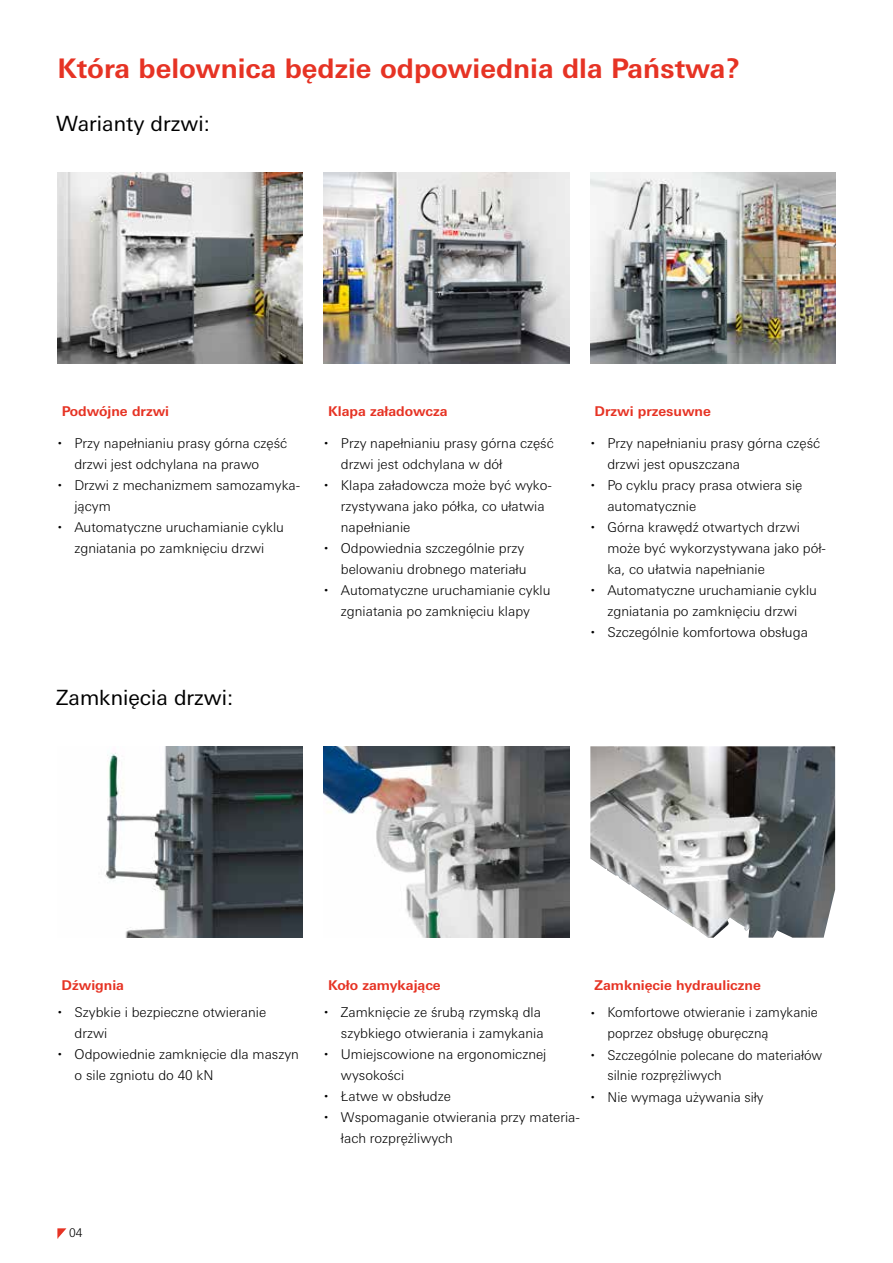
<style>
.page{position:relative;width:893px;height:1263px;background:#fff}
.page>*{position:absolute;margin:0;border:0;box-sizing:border-box;transform-origin:0 0}
.t1{font:700 27px "Univers Next W1 G";color:#e63324}
.t2{font:21px "Univers Next W1 G";color:#000}
.t3{font:300 13.5px/21px "Univers Next W1 G";color:#000}
.t4{font:700 13.5px "Univers Next W1 G";color:#e63324}
.t5{font:300 12px "Univers Next W1 G";color:#000}
</style>
<div class="page">
<img style="left:324px;top:172px;width:245px;height:192px">
<img style="left:590px;top:172px;width:246px;height:192px">
<img style="left:57px;top:172px;width:246px;height:192px">
<img style="left:323px;top:746px;width:246px;height:192px">
<img style="left:590px;top:746px;width:245px;height:192px">
<img style="left:105px;top:746px;width:198px;height:192px">
<svg style="left:57px;top:1228px;width:9px;height:11px"></svg>
<h1 class="t1" style="left:57px;top:52px;width:684px">Która belownica będzie odpowiednia dla Państwa?</h1>
<h2 class="t2" style="left:56px;top:111px;width:155px">Warianty drzwi:</h2>
<p class="t4" style="left:62px;top:403px;width:109px">Podwójne drzwi</p>
<p class="t4" style="left:328px;top:403px;width:121px">Klapa załadowcza</p>
<p class="t4" style="left:595px;top:403px;width:118px">Drzwi przesuwne</p>
<p class="t3" style="left:74px;top:433px;width:227px">Przy napełnianiu prasy górna część drzwi jest odchylana na prawo<br>Drzwi z mechanizmem samozamyka&shy;jącym<br>Automatyczne uruchamianie cyklu zgniatania po zamknięciu drzwi</p>
<p class="t3" style="left:341px;top:433px;width:214px">Przy napełnianiu prasy górna część drzwi jest odchylana w dół<br>Klapa załadowcza może być wyko&shy;rzystywana jako półka, co ułatwia napełnianie<br>Odpowiednia szczególnie przy belowaniu drobnego materiału<br>Automatyczne uruchamianie cyklu zgniatania po zamknięciu klapy</p>
<p class="t3" style="left:607px;top:432px;width:220px">Przy napełnianiu prasy górna część drzwi jest opuszczana<br>Po cyklu pracy prasa otwiera się automatycznie<br>Górna krawędź otwartych drzwi może być wykorzystywana jako pół&shy;ka, co ułatwia napełnianie<br>Automatyczne uruchamianie cyklu zgniatania po zamknięciu drzwi<br>Szczególnie komfortowa obsługa</p>
<h2 class="t2" style="left:56px;top:685px;width:179px">Zamknięcia drzwi:</h2>
<p class="t4" style="left:62px;top:977px;width:64px">Dźwignia</p>
<p class="t4" style="left:328px;top:977px;width:114px">Koło zamykające</p>
<p class="t4" style="left:595px;top:977px;width:168px">Zamknięcie hydrauliczne</p>
<p class="t3" style="left:75px;top:1001px;width:226px">Szybkie i bezpieczne otwieranie drzwi<br>Odpowiednie zamknięcie dla maszyn o sile zgniotu do 40 kN</p>
<p class="t3" style="left:341px;top:1001px;width:241px">Zamknięcie ze śrubą rzymską dla szybkiego otwierania i zamykania<br>Umiejscowione na ergonomicznej wysokości<br>Łatwe w obsłudze<br>Wspomaganie otwierania przy materia&shy;łach rozprężliwych</p>
<p class="t3" style="left:607px;top:1002px;width:216px">Komfortowe otwieranie i zamykanie poprzez obsługę oburęczną<br>Szczególnie polecane do materiałów silnie rozprężliwych<br>Nie wymaga używania siły</p>
<p class="t5" style="left:69px;top:1226px;width:15px">04</p>
</div>
